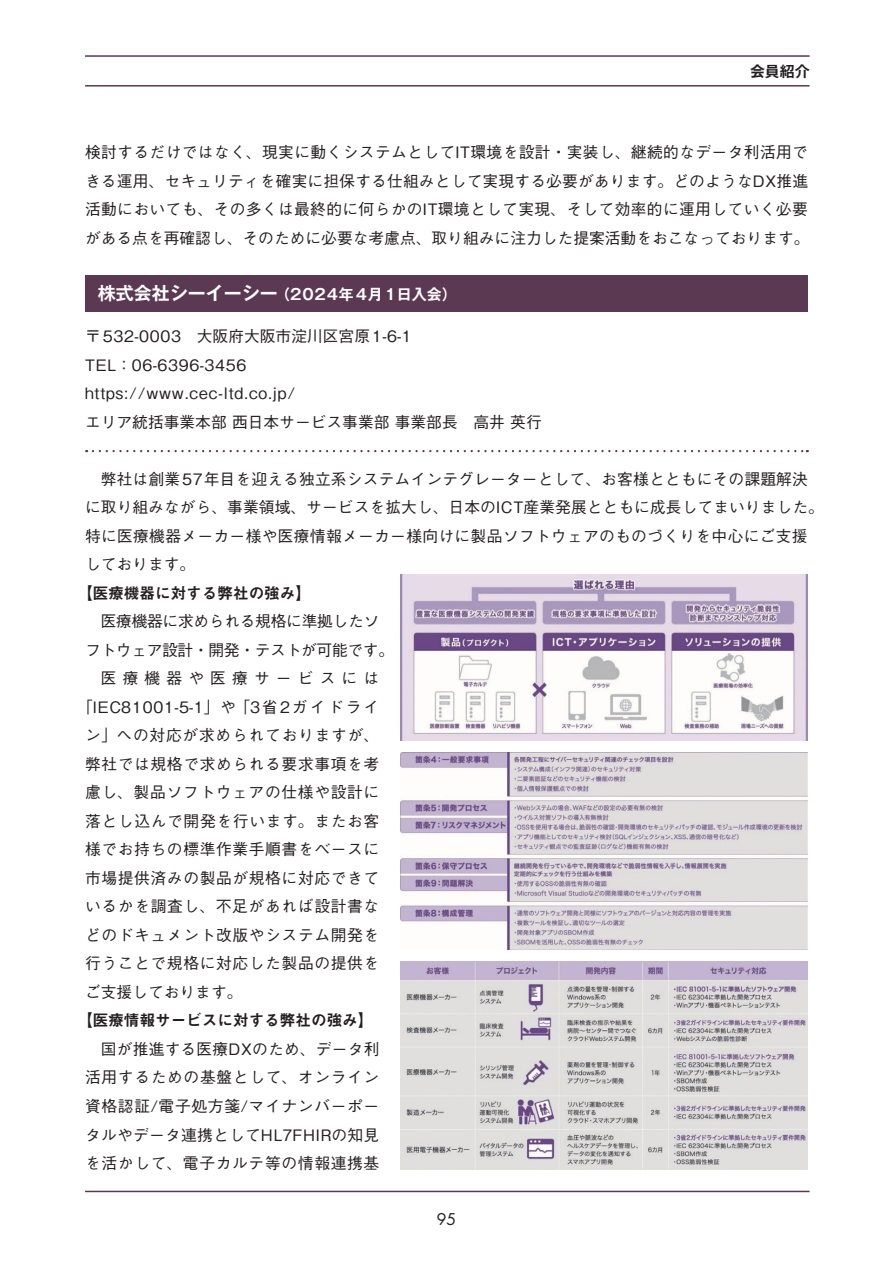
<style>
.page{position:relative;width:893px;height:1263px;background:#fff}
.page>*{position:absolute;margin:0;border:0;box-sizing:border-box;transform-origin:0 0}
.t1{font:500 15.75px/28.5px "Gothic BBB Pr 6";letter-spacing:.02em;color:#231f20;text-align:justify}
.t2{font:500 15.75px/28.5px "Gothic BBB Pr 6";color:#231f20}
.t3{font:500 15.75px "Gothic BBB Pr 6";letter-spacing:.04em;color:#231f20}
.t4{font:500 15.75px "Gothic BBB Pr 6";letter-spacing:.045em;color:#231f20}
.t5{font:500 15.75px "Gothic BBB Pr 6";letter-spacing:.05em;color:#231f20}
.t6{font:500 15.75px "Gothic BBB Pr 6";letter-spacing:-.02em;color:#231f20}
.t7{font:15.75px "Midashi Go Pr 6 MB31";letter-spacing:-.01em;color:#231f20}
.t8{font:500 15.75px "Gothic BBB Pr 6";letter-spacing:.39em;color:#231f20}
.t9{font:15.75px "Futura Std";color:#231f20}
.t10{font:700 15px "Gothic MB101 Pr 6 De";letter-spacing:.05em;color:#fff}
.t11{font:700 14.85px "Gothic MB101 Pr 6 De";color:#231f20}
.s1{font-size:18px}
</style>
<div class="page">
<hr style="left:85px;top:85px;width:725px;height:2px;background:#5b3953">
<hr style="left:85px;top:1191px;width:725px;height:1px;background:#5b3953">
<hr style="left:85px;top:55px;width:725px;height:2px;background:#5b3953">
<div style="left:85px;top:275px;width:723px;height:37px;background:#5b3953"></div>
<svg style="left:93px;top:450px;width:715px;height:2px"></svg>
<img style="left:401px;top:574px;width:407px;height:166px">
<img style="left:401px;top:752px;width:407px;height:197px">
<img style="left:401px;top:961px;width:407px;height:209px">
<p class="t11" style="left:750px;top:59px;width:61px">会員紹介</p>
<p class="t1" style="left:85px;top:137px;width:726px">検討するだけではなく、現実に動くシステムとしてIT環境を設計・実装し、継続的なデータ利活用できる運用、セキュリティを確実に担保する仕組みとして実現する必要があります。どのようなDX推進活動においても、その多くは最終的に何らかのIT環境として実現、そして効率的に運用していく必要がある点を再確認し、そのために必要な考慮点、取り組みに注力した提案活動をおこなっております。</p>
<p class="t10" style="left:98px;top:282px;width:361px"><span class="s1">株式会社シーイーシー</span> （2024年4月1日入会）</p>
<p class="t2" style="left:85px;top:321px;width:458px">〒532-0003　大阪府大阪市淀川区宮原1-6-1<br>TEL：06-6396-3456<br>https://www.cec-ltd.co.jp/<br>エリア統括事業本部 西日本サービス事業部 事業部長　高井 英行</p>
<p class="t1" style="left:85px;top:464px;width:740px;text-align:left;text-indent:16px">弊社は創業57年目を迎える独立系システムインテグレーターとして、お客様とともにその課題解決に取り組みながら、事業領域、サービスを拡大し、日本のICT産業発展とともに成長してまいりました。特に医療機器メーカー様や医療情報メーカー様向けに製品ソフトウェアのものづくりを中心にご支援しております。</p>
<p class="t7" style="left:77px;top:580px;width:236px">【医療機器に対する弊社の強み】</p>
<p class="t6" style="left:101px;top:609px;width:280px">医療機器に求められる規格に準拠したソ</p>
<p class="t6" style="left:85px;top:637px;width:311px">フトウェア設計・開発・テストが可能です。</p>
<p class="t8" style="left:101px;top:666px;width:280px">医療機器や医療サービスには</p>
<p class="t5" style="left:77px;top:694px;width:304px">「IEC81001-5-1」や「3省 2ガイドライ</p>
<p class="t5" style="left:85px;top:723px;width:296px">ン」への対応が求められておりますが、</p>
<p class="t3" style="left:85px;top:751px;width:296px">弊社では規格で求められる要求事項を考</p>
<p class="t4" style="left:85px;top:780px;width:296px">慮し、製品ソフトウェアの仕様や設計に</p>
<p class="t4" style="left:85px;top:808px;width:296px">落とし込んで開発を行います。またお客</p>
<p class="t3" style="left:85px;top:837px;width:296px">様でお持ちの標準作業手順書をベースに</p>
<p class="t3" style="left:85px;top:865px;width:296px">市場提供済みの製品が規格に対応できて</p>
<p class="t4" style="left:85px;top:894px;width:296px">いるかを調査し、不足があれば設計書な</p>
<p class="t3" style="left:85px;top:922px;width:296px">どのドキュメント改版やシステム開発を</p>
<p class="t3" style="left:85px;top:951px;width:296px">行うことで規格に対応した製品の提供を</p>
<p class="t2" style="left:85px;top:977px;width:159px">ご支援しております。</p>
<p class="t7" style="left:77px;top:1008px;width:298px">【医療情報サービスに対する弊社の強み】</p>
<p class="t1" style="left:85px;top:1034px;width:296px;text-indent:16px">国が推進する医療DXのため、データ利活用するための基盤として、オンライン資格認証/電子処方箋/マイナンバーポータルやデータ連携としてHL7FHIRの知見を活かして、電子カルテ等の情報連携基</p>
<p class="t9" style="left:437px;top:1209px;width:21px">95</p>
</div>
